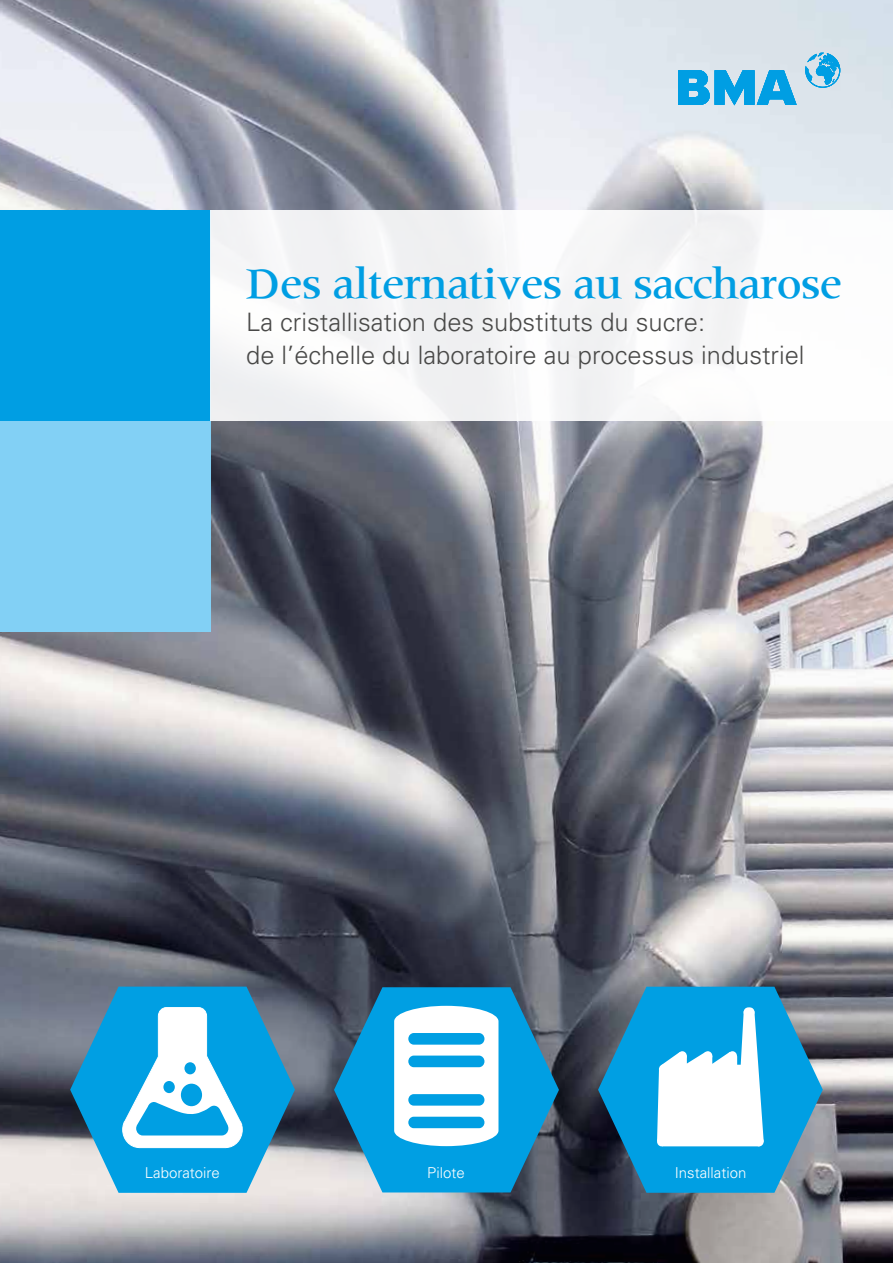
<style>
.page{position:relative;width:893px;height:1263px;background:#fff}
.page>*{position:absolute;margin:0;border:0;box-sizing:border-box;transform-origin:0 0}
.t1{font:500 45px "Meridien Com";letter-spacing:-.02em;color:#009ee3}
.t2{font:300 25.5px/33px "Univers LT Pro 45";color:#494948}
.t3{font:300 15px "Univers LTCYR 45";color:#fff}
</style>
<div class="page">
<img style="left:0;top:0;width:893px;height:1263px">
<div style="left:0;top:421px;width:210px;height:210px;background:#82d0f5"></div>
<div style="left:0;top:210px;width:210px;height:211px;background:#009ee3"></div>
<svg style="left:70px;top:986px;width:225px;height:207px;background:#339bcb"></svg>
<svg style="left:122px;top:1007px;width:121px;height:141px"></svg>
<div style="left:181px;top:1084px;width:21px;height:22px;background:#009fe3;border-radius:50%"></div>
<div style="left:163px;top:1081px;width:12px;height:12px;background:#009fe3;border-radius:50%"></div>
<div style="left:184px;top:1062px;width:12px;height:12px;background:#009fe3;border-radius:50%"></div>
<svg style="left:334px;top:987px;width:225px;height:205px;background:#218fc0"></svg>
<svg style="left:394px;top:1006px;width:104px;height:140px"></svg>
<div style="left:408px;top:1094px;width:76px;height:11px;background:#009fe3;border-radius:6px"></div>
<div style="left:408px;top:1117px;width:76px;height:11px;background:#009fe3;border-radius:6px"></div>
<div style="left:408px;top:1033px;width:76px;height:12px;background:#009fe3;border-radius:6px"></div>
<div style="left:408px;top:1055px;width:76px;height:12px;background:#009fe3;border-radius:6px"></div>
<svg style="left:598px;top:987px;width:225px;height:206px;background:#1f8cbe"></svg>
<div style="left:746px;top:1007px;width:8px;height:10px;background:#fff;border-radius:50%"></div>
<svg style="left:657px;top:1011px;width:107px;height:135px"></svg>
<svg style="left:678px;top:70px;width:119px;height:35px;background:#41b2e5"></svg>
<svg style="left:805px;top:53px;width:35px;height:35px"></svg>
<div style="left:210px;top:210px;width:683px;height:211px;background:#f6f6f7"></div>
<h1 class="t1" style="left:246px;top:257px;width:598px">Des alternatives au saccharose</h1>
<p class="t2" style="left:246px;top:305px;width:560px">La cristallisation des substituts du sucre:<br>de l’échelle du laboratoire au processus industriel</p>
<p class="t3" style="left:145px;top:1163px;width:77px">Laboratoire</p>
<p class="t3" style="left:427px;top:1163px;width:39px">Pilote</p>
<p class="t3" style="left:675px;top:1163px;width:73px">Installation</p>
</div>
